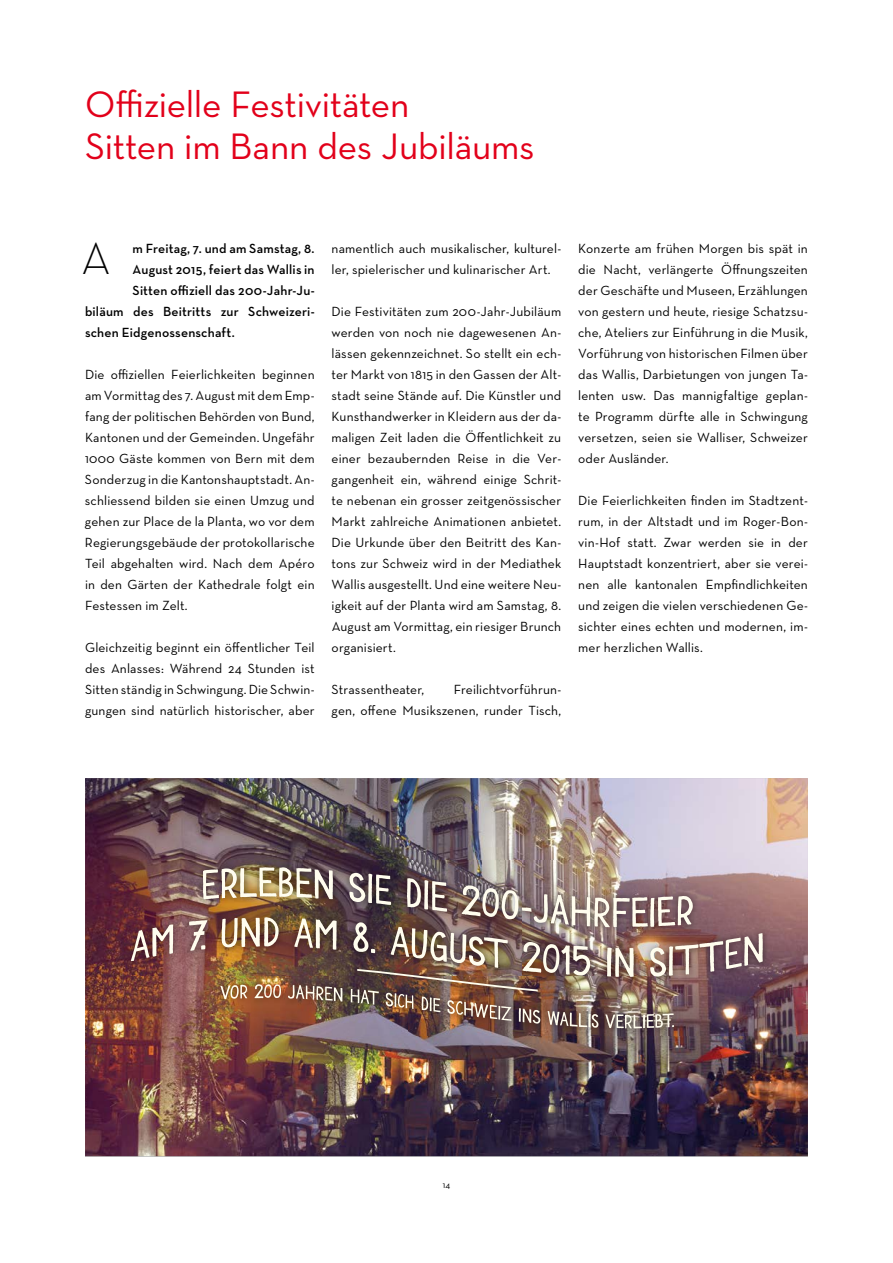
<style>
.page{position:relative;width:893px;height:1263px;background:#fff}
.page>*{position:absolute;margin:0;border:0;box-sizing:border-box;transform-origin:0 0}
.t1{font:300 45.75px "Neutra Text";color:#000}
.t2{font:37.5px/42px "Neutra Text";letter-spacing:-.01em;color:#e2001a}
.t3{font:13.5px/21px "Neutra Text";letter-spacing:.01em;color:#000;text-align:justify}
.t4{font:600 13.5px "Neutra Text";letter-spacing:.01em;color:#000}
.t5{font:9px "Neutra Text";color:#000}
</style>
<div class="page">
<img style="left:85px;top:778px;width:723px;height:378px">
<img style="left:125px;top:860px;width:644px;height:175px">
<img style="left:203px;top:867px;width:130px;height:32px">
<svg style="left:131px;top:924px;width:42px;height:37px;background:#956f6d"></svg>
<svg style="left:189px;top:920px;width:19px;height:31px"></svg>
<svg style="left:222px;top:917px;width:57px;height:30px;background:#ab9076"></svg>
<svg style="left:294px;top:918px;width:43px;height:32px"></svg>
<svg style="left:220px;top:985px;width:27px;height:14px"></svg>
<svg style="left:254px;top:984px;width:27px;height:14px"></svg>
<svg style="left:288px;top:985px;width:54px;height:16px"></svg>
<img style="left:349px;top:873px;width:414px;height:155px">
<h2 class="t2" style="left:85px;top:82px;width:451px">Offizielle Festivitäten<br>Sitten im Bann des Jubiläums</h2>
<h1 class="t1" style="left:81px;top:231px;width:31px">A</h1>
<p class="t4" style="left:133px;top:240px;width:184px">m Freitag, 7. und am Samstag, 8.</p>
<p class="t4" style="left:133px;top:261px;width:184px">August 2015, feiert das Wallis in</p>
<p class="t4" style="left:133px;top:282px;width:184px">Sitten offiziell das 200-Jahr-Ju-</p>
<p class="t4" style="left:85px;top:303px;width:231px">biläum des Beitritts zur Schweizeri-</p>
<p class="t4" style="left:85px;top:324px;width:151px">schen Eidgenossenschaft.</p>
<p class="t3" style="left:85px;top:364px;width:231px">Die offiziellen Feierlichkeiten beginnen am Vormittag des 7.August mit dem Emp&shy;fang der politischen Behörden von Bund, Kantonen und der Gemeinden. Ungefähr 1000 Gäste kommen von Bern mit dem Sonderzug in die Kantonshauptstadt. An&shy;schliessend bilden sie einen Umzug und gehen zur Place de la Planta, wo vor dem Regierungsgebäude der protokollarische Teil abgehalten wird. Nach dem Apéro in den Gärten der Kathedrale folgt ein Festessen im Zelt.</p>
<p class="t3" style="left:85px;top:637px;width:231px">Gleichzeitig beginnt ein öffentlicher Teil des Anlasses: Während 24 Stunden ist Sitten ständig in Schwingung.Die Schwin&shy;gungen sind natürlich historischer, aber</p>
<p class="t3" style="left:332px;top:238px;width:231px">namentlich auch musikalischer, kulturel&shy;ler, spielerischer und kulinarischer Art.</p>
<p class="t3" style="left:332px;top:301px;width:231px">Die Festivitäten zum 200-Jahr-Jubiläum werden von noch nie dagewesenen An&shy;lässen gekennzeichnet. So stellt ein ech&shy;ter Markt von 1815 in den Gassen der Alt&shy;stadt seine Stände auf. Die Künstler und Kunsthandwerker in Kleidern aus der da&shy;maligen Zeit laden die Öffentlichkeit zu einer bezaubernden Reise in die Ver&shy;gangenheit ein, während einige Schrit&shy;te nebenan ein grosser zeitgenössischer Markt zahlreiche Animationen anbietet.<br>Die Urkunde über den Beitritt des Kan&shy;tons zur Schweiz wird in der Mediathek Wallis ausgestellt. Und eine weitere Neu&shy;igkeit auf der Planta wird am Samstag, 8.<br>August am Vormittag, ein riesiger Brunch organisiert.</p>
<p class="t3" style="left:332px;top:679px;width:94px">Strassentheater,</p>
<p class="t3" style="left:332px;top:679px;width:231px;text-align:right">Freilichtvorführun-<br>gen, offene Musikszenen, runder Tisch,</p>
<p class="t3" style="left:578px;top:238px;width:231px">Konzerte am frühen Morgen bis spät in die Nacht, verlängerte Öffnungszeiten der Geschäfte und Museen, Erzählungen von gestern und heute, riesige Schatzsu&shy;che, Ateliers zur Einführung in die Musik, Vorführung von historischen Filmen über das Wallis, Darbietungen von jungen Ta&shy;lenten usw. Das mannigfaltige geplan&shy;te Programm dürfte alle in Schwingung versetzen, seien sie Walliser, Schweizer oder Ausländer.</p>
<p class="t3" style="left:578px;top:490px;width:231px">Die Feierlichkeiten finden im Stadtzent&shy;rum, in der Altstadt und im Roger-Bon&shy;vin-Hof statt. Zwar werden sie in der Hauptstadt konzentriert, aber sie verei&shy;nen alle kantonalen Empfindlichkeiten und zeigen die vielen verschiedenen Ge&shy;sichter eines echten und modernen, im&shy;mer herzlichen Wallis.</p>
<p class="t5" style="left:443px;top:1179px;width:9px">14</p>
</div>
